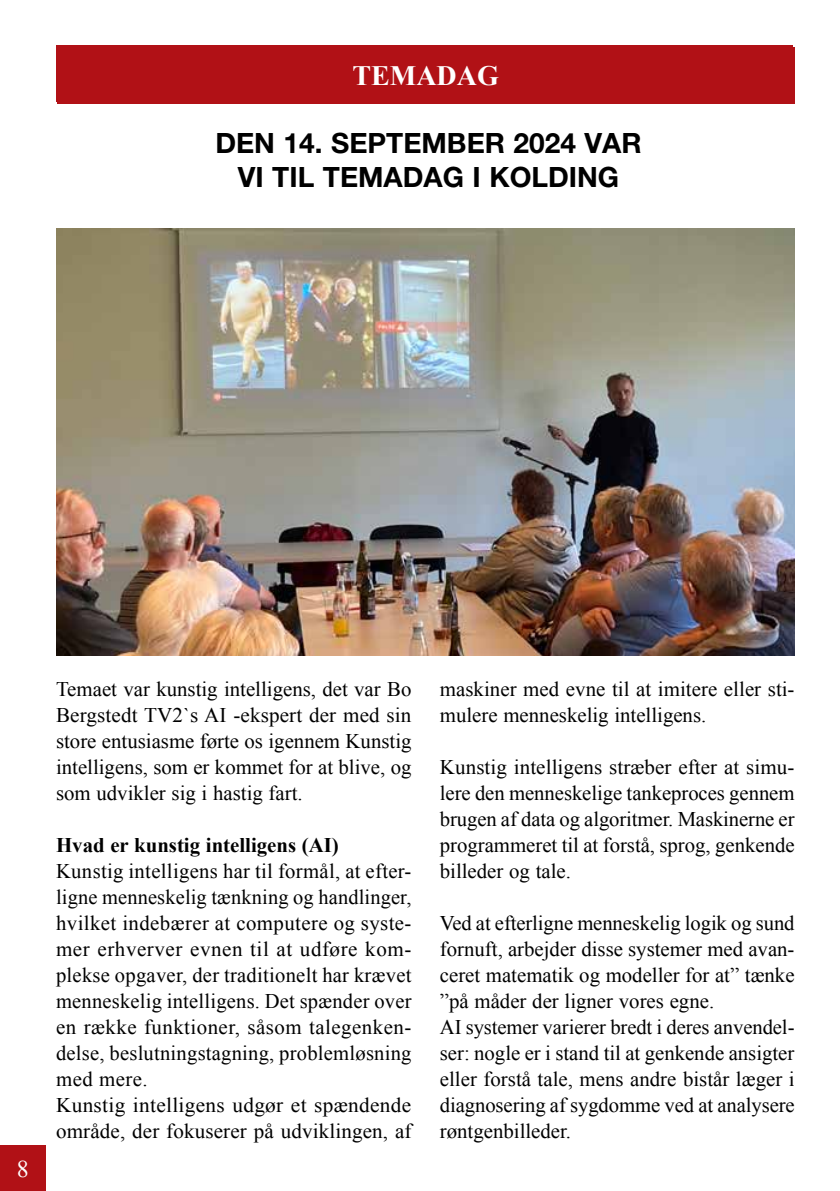
<style>
.page{position:relative;width:840px;height:1191px;background:#fff}
.page>*{position:absolute;margin:0;border:0;box-sizing:border-box;transform-origin:0 0}
.t1{font:700 28px/33.6px "Helvetica Neue LT Pro";color:#000;text-align:center}
.t2{font:700 28px "Times New Roman";color:#fff}
.t3{font:24px "Times New Roman";color:#fff}
.t4{font:20.8px/26px "Times New Roman";color:#000}
.t5{font:700 20.8px "Times New Roman";color:#000}
</style>
<div class="page">
<div style="left:0;top:1145px;width:45px;height:46px;background:#b11116"></div>
<div style="left:57px;top:45px;width:735px;height:57px;background:#b11116"></div>
<div style="left:57px;top:47px;width:737px;height:57px;background:#b11116"></div>
<img style="left:56px;top:228px;width:738px;height:427px">
<h1 class="t2" style="left:351px;top:54px;width:148px">TEMADAG</h1>
<h1 class="t1" style="left:215px;top:126px;width:427px">DEN 14. SEPTEMBER 2024 VAR<br>VI TIL TEMADAG I KOLDING</h1>
<p class="t3" style="left:17px;top:1152px;width:13px">8</p>
<p class="t4" style="left:56px;top:676px;width:357px;text-align:justify">Temaet var kunstig intelligens, det var Bo Bergstedt TV2`s AI -ekspert der med sin store entusiasme førte os igennem Kunstig intelligens, som er kommet for at blive, og som udvikler sig i hastig fart.</p>
<p class="t5" style="left:56px;top:831px;width:284px">Hvad er kunstig intelligens (AI)</p>
<p class="t4" style="left:56px;top:858px;width:357px">Kunstig intelligens har til formål, at efter&shy;ligne menneskelig tænkning og handlinger, hvilket indebærer at computere og syste&shy;mer erhverver evnen til at udføre kom&shy;plekse opgaver, der traditionelt har krævet menneskelig intelligens. Det spænder over en række funktioner, såsom talegenken&shy;delse, beslutningstagning, problemløsning med mere.<br>Kunstig intelligens udgør et spændende område, der fokuserer på udviklingen, af</p>
<p class="t4" style="left:439px;top:676px;width:356px">maskiner med evne til at imitere eller sti&shy;mulere menneskelig intelligens.</p>
<p class="t4" style="left:439px;top:754px;width:356px;text-align:justify">Kunstig intelligens stræber efter at simu&shy;lere den menneskelige tankeproces gennem brugen af data og algoritmer. Maskinerne er programmeret til at forstå, sprog, genkende billeder og tale.</p>
<p class="t4" style="left:439px;top:910px;width:356px">Ved at efterligne menneskelig logik og sund fornuft, arbejder disse systemer med avan&shy;ceret matematik og modeller for at” tænke ”på måder der ligner vores egne.<br>AI systemer varierer bredt i deres anvendel&shy;ser: nogle er i stand til at genkende ansigter eller forstå tale, mens andre bistår læger i diagnosering af sygdomme ved at analysere røntgenbilleder.</p>
</div>
